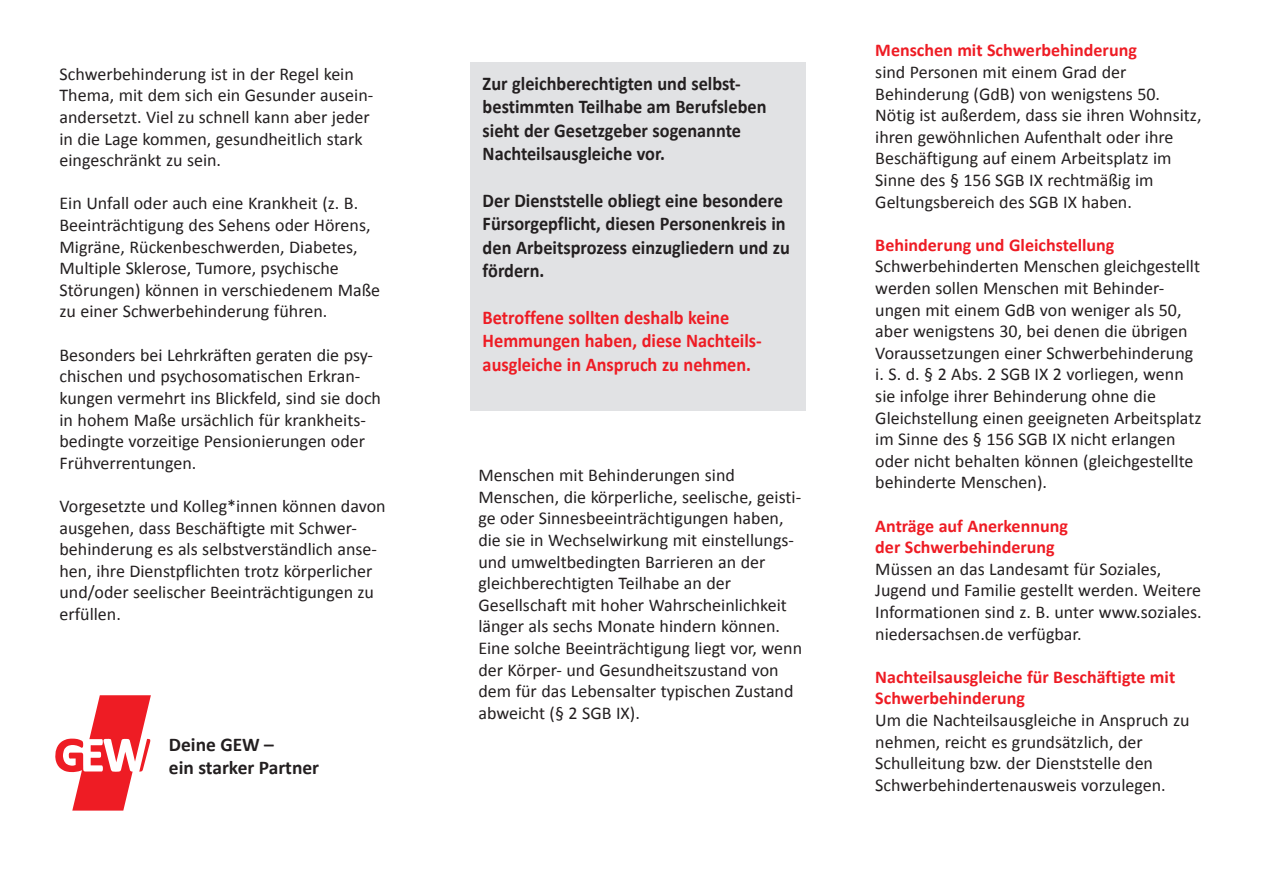
<style>
.page{position:relative;width:1263px;height:893px;background:#fff}
.page>*{position:absolute;margin:0;border:0;box-sizing:border-box;transform-origin:0 0}
.t1{font:700 19.5px/23.4px "Calibri";color:#231f20;scale:.94 1}
.t2{font:700 19.5px/23.4px "Calibri";color:#ee1c24;scale:.94 1}
.t3{font:700 19.5px/23.4px "Calibri";color:#231f20}
.t4{font:18px/21.6px "Calibri";color:#231f20}
.t5{font:700 18px/21.6px "Calibri";color:#ee1c24}
</style>
<div class="page">
<div style="left:470px;top:62px;width:336px;height:348px;background:#e1e2e4"></div>
<svg style="left:55px;top:695px;width:96px;height:116px"></svg>
<p class="t4" style="left:60px;top:63px;width:315px">Schwerbehinderung ist in der Regel kein Thema, mit dem sich ein Gesunder ausein&shy;andersetzt. Viel zu schnell kann aber jeder in die Lage kommen, gesundheitlich stark eingeschränkt zu sein.</p>
<p class="t4" style="left:60px;top:193px;width:322px">Ein Unfall oder auch eine Krankheit (z. B.<br>Beeinträchtigung des Sehens oder Hörens, Migräne, Rückenbeschwerden, Diabetes, Multiple Sklerose, Tumore, psychische Störungen) können in verschiedenem Maße zu einer Schwerbehinderung führen.</p>
<p class="t4" style="left:60px;top:344px;width:323px">Besonders bei Lehrkräften geraten die psy&shy;chischen und psychosomatischen Erkran&shy;kungen vermehrt ins Blickfeld, sind sie doch in hohem Maße ursächlich für krankheits&shy;bedingte vorzeitige Pensionierungen oder Frühverrentungen.</p>
<p class="t4" style="left:60px;top:495px;width:328px">Vorgesetzte und Kolleg*innen können davon ausgehen, dass Beschäftigte mit Schwer&shy;behinderung es als selbstverständlich anse&shy;hen, ihre Dienstpflichten trotz körperlicher und/oder seelischer Beeinträchtigungen zu erfüllen.</p>
<p class="t3" style="left:169px;top:733px;width:152px">Deine GEW –<br>ein starker Partner</p>
<p class="t1" style="left:483px;top:72px;width:303px">Zur gleichberechtigten und selbst&shy;bestimmten Teilhabe am Berufsleben sieht der Gesetzgeber sogenannte Nachteilsausgleiche vor.</p>
<p class="t1" style="left:483px;top:189px;width:328px">Der Dienststelle obliegt eine besondere Fürsorgepflicht, diesen Personenkreis in den Arbeitsprozess einzugliedern und zu fördern.</p>
<p class="t2" style="left:483px;top:306px;width:297px">Betroffene sollten deshalb keine<br>Hemmungen haben, diese Nachteils&shy;ausgleiche in Anspruch zu nehmen.</p>
<p class="t4" style="left:478px;top:465px;width:325px">Menschen mit Behinderungen sind Menschen, die körperliche, seelische, geisti&shy;ge oder Sinnesbeeinträchtigungen haben, die sie in Wechselwirkung mit einstellungs&shy;und umweltbedingten Barrieren an der gleichberechtigten Teilhabe an der Gesellschaft mit hoher Wahrscheinlichkeit länger als sechs Monate hindern können.<br>Eine solche Beeinträchtigung liegt vor, wenn der Körper- und Gesundheitszustand von dem für das Lebensalter typischen Zustand abweicht (§ 2 SGB IX).</p>
<p class="t5" style="left:875px;top:40px;width:263px">Menschen mit Schwerbehinderung</p>
<p class="t4" style="left:875px;top:61px;width:328px">sind Personen mit einem Grad der Behinderung (GdB) von wenigstens 50.<br>Nötig ist außerdem, dass sie ihren Wohnsitz, ihren gewöhnlichen Aufenthalt oder ihre Beschäftigung auf einem Arbeitsplatz im Sinne des § 156 SGB IX rechtmäßig im Geltungsbereich des SGB IX haben.</p>
<p class="t5" style="left:875px;top:234px;width:241px">Behinderung und Gleichstellung</p>
<p class="t4" style="left:875px;top:256px;width:328px">Schwerbehinderten Menschen gleichgestellt werden sollen Menschen mit Behinder&shy;ungen mit einem GdB von weniger als 50, aber wenigstens 30, bei denen die übrigen Voraussetzungen einer Schwerbehinderung i. S. d. § 2 Abs. 2 SGB IX 2 vorliegen, wenn sie infolge ihrer Behinderung ohne die Gleichstellung einen geeigneten Arbeitsplatz im Sinne des § 156 SGB IX nicht erlangen oder nicht behalten können (gleichgestellte behinderte Menschen).</p>
<p class="t5" style="left:875px;top:515px;width:194px">Anträge auf Anerkennung der Schwerbehinderung</p>
<p class="t4" style="left:875px;top:558px;width:328px">Müssen an das Landesamt für Soziales, Jugend und Familie gestellt werden. Weitere Informationen sind z. B. unter www.soziales. niedersachsen.de verfügbar.</p>
<p class="t5" style="left:875px;top:666px;width:301px">Nachteilsausgleiche für Beschäftigte mit<br>Schwerbehinderung</p>
<p class="t4" style="left:875px;top:709px;width:316px">Um die Nachteilsausgleiche in Anspruch zu nehmen, reicht es grundsätzlich, der Schulleitung bzw. der Dienststelle den Schwerbehindertenausweis vorzulegen.</p>
</div>
